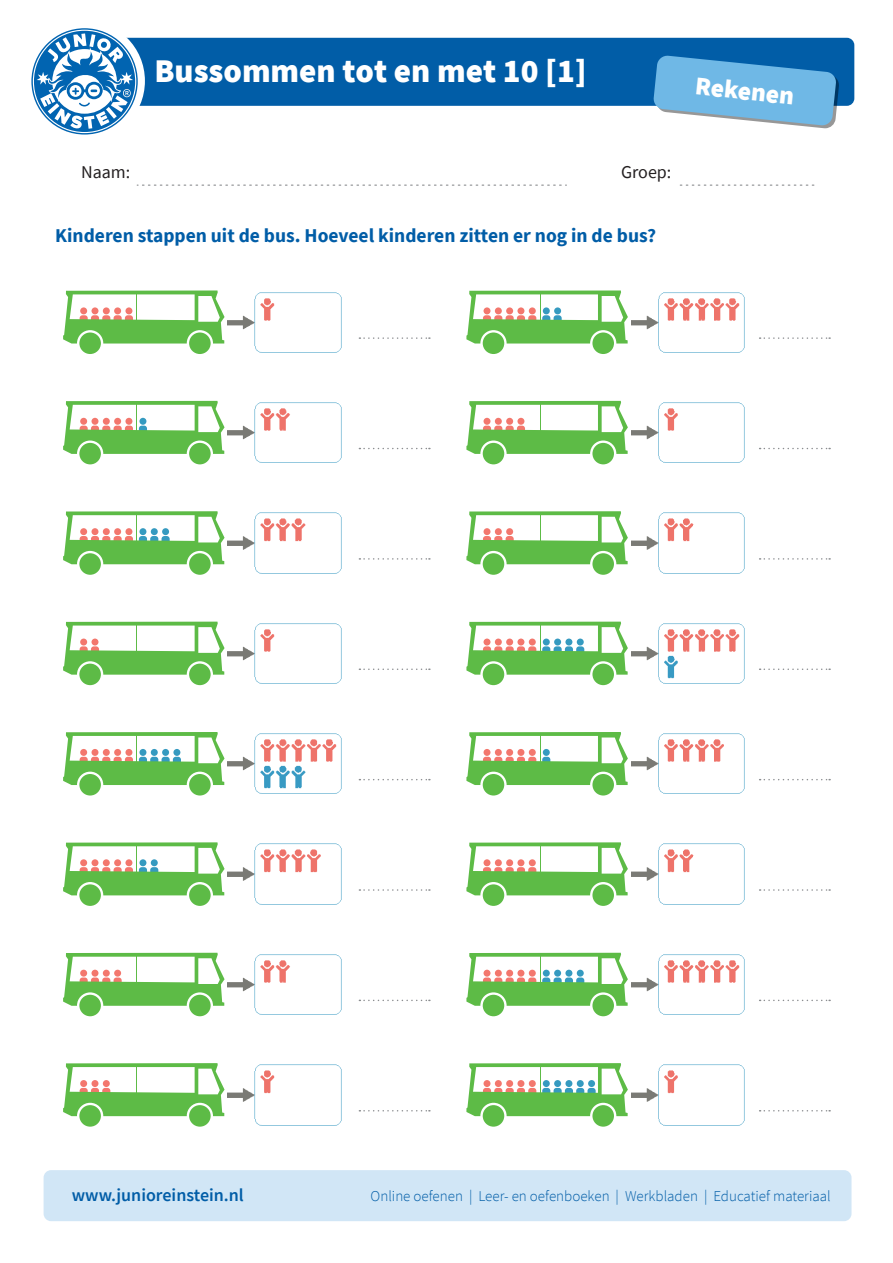
<style>
.page{position:relative;width:893px;height:1263px;background:#fff}
.page>*{position:absolute;margin:0;border:0;box-sizing:border-box;transform-origin:0 0}
.t1{font:900 33px "Source Sans Pro";color:#fff}
.t2{font:900 25.5px "Source Sans Pro";color:#fff}
.t3{font:700 19.5px "Source Sans Pro";color:#015da7}
.t4{font:600 18px "Source Sans Pro";color:#015da7}
.t5{font:18px "Source Sans Pro";color:#231f20}
.t6{font:300 15px "Source Sans Pro";color:#015da7}
</style>
<div class="page">
<div style="left:189px;top:332px;width:22px;height:22px;background:#5dbb46;border-radius:50%"></div>
<div style="left:79px;top:332px;width:22px;height:22px;background:#5dbb46;border-radius:50%"></div>
<svg style="left:63px;top:290px;width:162px;height:53px"></svg>
<hr style="left:137px;top:292px;width:1px;height:37px;background:#5dbb46">
<div style="left:44px;top:1170px;width:807px;height:51px;background:#d1e6f6;border-radius:7px"></div>
<div style="left:46px;top:38px;width:808px;height:68px;background:#015da7;border-radius:7px"></div>
<div style="left:23px;top:20px;width:122px;height:122px;background:#fff;border-radius:50%"></div>
<svg style="left:137px;top:185px;width:430px;height:1px"></svg>
<svg style="left:680px;top:185px;width:134px;height:1px"></svg>
<svg style="left:653px;top:55px;width:186px;height:73px"></svg>
<svg style="left:31px;top:28px;width:107px;height:107px"></svg>
<img style="left:228px;top:402px;width:113px;height:61px">
<img style="left:228px;top:513px;width:113px;height:60px">
<img style="left:228px;top:623px;width:113px;height:60px">
<img style="left:228px;top:733px;width:113px;height:61px">
<img style="left:228px;top:844px;width:113px;height:60px">
<img style="left:228px;top:954px;width:113px;height:61px">
<img style="left:228px;top:292px;width:113px;height:60px">
<img style="left:228px;top:1065px;width:113px;height:60px">
<svg style="left:359px;top:337px;width:71px;height:2px"></svg>
<div style="left:189px;top:443px;width:22px;height:21px;background:#5dbb46;border-radius:50%"></div>
<div style="left:79px;top:443px;width:22px;height:21px;background:#5dbb46;border-radius:50%"></div>
<svg style="left:63px;top:401px;width:162px;height:53px"></svg>
<hr style="left:137px;top:402px;width:1px;height:37px;background:#5dbb46">
<svg style="left:359px;top:448px;width:71px;height:1px"></svg>
<div style="left:189px;top:553px;width:22px;height:22px;background:#5dbb46;border-radius:50%"></div>
<div style="left:79px;top:553px;width:22px;height:22px;background:#5dbb46;border-radius:50%"></div>
<svg style="left:63px;top:511px;width:162px;height:53px"></svg>
<hr style="left:137px;top:513px;width:1px;height:37px;background:#5dbb46">
<svg style="left:359px;top:558px;width:71px;height:2px"></svg>
<div style="left:189px;top:664px;width:22px;height:21px;background:#5dbb46;border-radius:50%"></div>
<div style="left:79px;top:664px;width:22px;height:21px;background:#5dbb46;border-radius:50%"></div>
<svg style="left:63px;top:622px;width:162px;height:53px"></svg>
<hr style="left:137px;top:623px;width:1px;height:37px;background:#5dbb46">
<svg style="left:359px;top:668px;width:71px;height:2px"></svg>
<div style="left:189px;top:774px;width:22px;height:21px;background:#5dbb46;border-radius:50%"></div>
<div style="left:79px;top:774px;width:22px;height:21px;background:#5dbb46;border-radius:50%"></div>
<svg style="left:63px;top:732px;width:162px;height:53px"></svg>
<hr style="left:137px;top:733px;width:1px;height:37px;background:#5dbb46">
<svg style="left:359px;top:779px;width:71px;height:1px"></svg>
<div style="left:189px;top:884px;width:22px;height:22px;background:#5dbb46;border-radius:50%"></div>
<div style="left:79px;top:884px;width:22px;height:22px;background:#5dbb46;border-radius:50%"></div>
<svg style="left:63px;top:842px;width:162px;height:53px"></svg>
<hr style="left:137px;top:844px;width:1px;height:37px;background:#5dbb46">
<svg style="left:359px;top:889px;width:71px;height:2px"></svg>
<div style="left:189px;top:995px;width:22px;height:21px;background:#5dbb46;border-radius:50%"></div>
<div style="left:79px;top:995px;width:22px;height:21px;background:#5dbb46;border-radius:50%"></div>
<svg style="left:63px;top:953px;width:162px;height:53px"></svg>
<hr style="left:137px;top:954px;width:1px;height:37px;background:#5dbb46">
<svg style="left:359px;top:1000px;width:71px;height:1px"></svg>
<div style="left:189px;top:1105px;width:22px;height:22px;background:#5dbb46;border-radius:50%"></div>
<div style="left:79px;top:1105px;width:22px;height:22px;background:#5dbb46;border-radius:50%"></div>
<svg style="left:63px;top:1063px;width:162px;height:53px"></svg>
<hr style="left:137px;top:1065px;width:1px;height:36px;background:#5dbb46">
<svg style="left:359px;top:1110px;width:71px;height:1px"></svg>
<svg style="left:760px;top:337px;width:70px;height:2px"></svg>
<svg style="left:760px;top:448px;width:70px;height:1px"></svg>
<svg style="left:760px;top:558px;width:70px;height:2px"></svg>
<svg style="left:760px;top:668px;width:70px;height:2px"></svg>
<svg style="left:760px;top:779px;width:70px;height:1px"></svg>
<svg style="left:760px;top:889px;width:70px;height:2px"></svg>
<svg style="left:760px;top:1000px;width:70px;height:1px"></svg>
<svg style="left:760px;top:1110px;width:70px;height:1px"></svg>
<div style="left:592px;top:332px;width:22px;height:22px;background:#5dbb46;border-radius:50%"></div>
<div style="left:483px;top:332px;width:21px;height:22px;background:#5dbb46;border-radius:50%"></div>
<svg style="left:466px;top:290px;width:162px;height:53px"></svg>
<hr style="left:540px;top:292px;width:1px;height:37px;background:#5dbb46">
<img style="left:631px;top:402px;width:114px;height:61px">
<img style="left:631px;top:513px;width:114px;height:60px">
<img style="left:631px;top:623px;width:114px;height:60px">
<img style="left:631px;top:733px;width:114px;height:61px">
<img style="left:631px;top:844px;width:114px;height:60px">
<img style="left:631px;top:954px;width:114px;height:61px">
<img style="left:631px;top:292px;width:114px;height:60px">
<img style="left:631px;top:1065px;width:114px;height:60px">
<div style="left:592px;top:443px;width:22px;height:21px;background:#5dbb46;border-radius:50%"></div>
<div style="left:483px;top:443px;width:21px;height:21px;background:#5dbb46;border-radius:50%"></div>
<svg style="left:466px;top:401px;width:162px;height:53px"></svg>
<hr style="left:540px;top:402px;width:1px;height:37px;background:#5dbb46">
<div style="left:592px;top:553px;width:22px;height:22px;background:#5dbb46;border-radius:50%"></div>
<div style="left:483px;top:553px;width:21px;height:22px;background:#5dbb46;border-radius:50%"></div>
<svg style="left:466px;top:511px;width:162px;height:53px"></svg>
<hr style="left:540px;top:513px;width:1px;height:37px;background:#5dbb46">
<div style="left:592px;top:664px;width:22px;height:21px;background:#5dbb46;border-radius:50%"></div>
<div style="left:483px;top:664px;width:21px;height:21px;background:#5dbb46;border-radius:50%"></div>
<svg style="left:466px;top:622px;width:162px;height:53px"></svg>
<hr style="left:540px;top:623px;width:1px;height:37px;background:#5dbb46">
<div style="left:592px;top:774px;width:22px;height:21px;background:#5dbb46;border-radius:50%"></div>
<div style="left:483px;top:774px;width:21px;height:21px;background:#5dbb46;border-radius:50%"></div>
<svg style="left:466px;top:732px;width:162px;height:53px"></svg>
<hr style="left:540px;top:733px;width:1px;height:37px;background:#5dbb46">
<div style="left:592px;top:884px;width:22px;height:22px;background:#5dbb46;border-radius:50%"></div>
<div style="left:483px;top:884px;width:21px;height:22px;background:#5dbb46;border-radius:50%"></div>
<svg style="left:466px;top:842px;width:162px;height:53px"></svg>
<hr style="left:540px;top:844px;width:1px;height:37px;background:#5dbb46">
<div style="left:592px;top:995px;width:22px;height:21px;background:#5dbb46;border-radius:50%"></div>
<div style="left:483px;top:995px;width:21px;height:21px;background:#5dbb46;border-radius:50%"></div>
<svg style="left:466px;top:953px;width:162px;height:53px"></svg>
<hr style="left:540px;top:954px;width:1px;height:37px;background:#5dbb46">
<div style="left:592px;top:1105px;width:22px;height:22px;background:#5dbb46;border-radius:50%"></div>
<div style="left:483px;top:1105px;width:21px;height:22px;background:#5dbb46;border-radius:50%"></div>
<svg style="left:466px;top:1063px;width:162px;height:53px"></svg>
<hr style="left:540px;top:1065px;width:1px;height:36px;background:#5dbb46">
<p class="t1" style="left:154px;top:49px;width:434px">Bussommen tot en met 10 [1]</p>
<p class="t5" style="left:81px;top:161px;width:51px">Naam:</p>
<p class="t5" style="left:621px;top:161px;width:52px">Groep:</p>
<p class="t3" style="left:55px;top:223px;width:602px">Kinderen stappen uit de bus. Hoeveel kinderen zitten er nog in de bus?</p>
<p class="t2" style="left:697px;top:68px;width:101px;rotate:6deg">Rekenen</p>
<p class="t4" style="left:72px;top:1183px;width:174px">www.junioreinstein.nl</p>
<p class="t6" style="left:371px;top:1187px;width:462px">Online oefenen | Leer- en oefenboeken | Werkbladen | Educatief materiaal</p>
</div>
